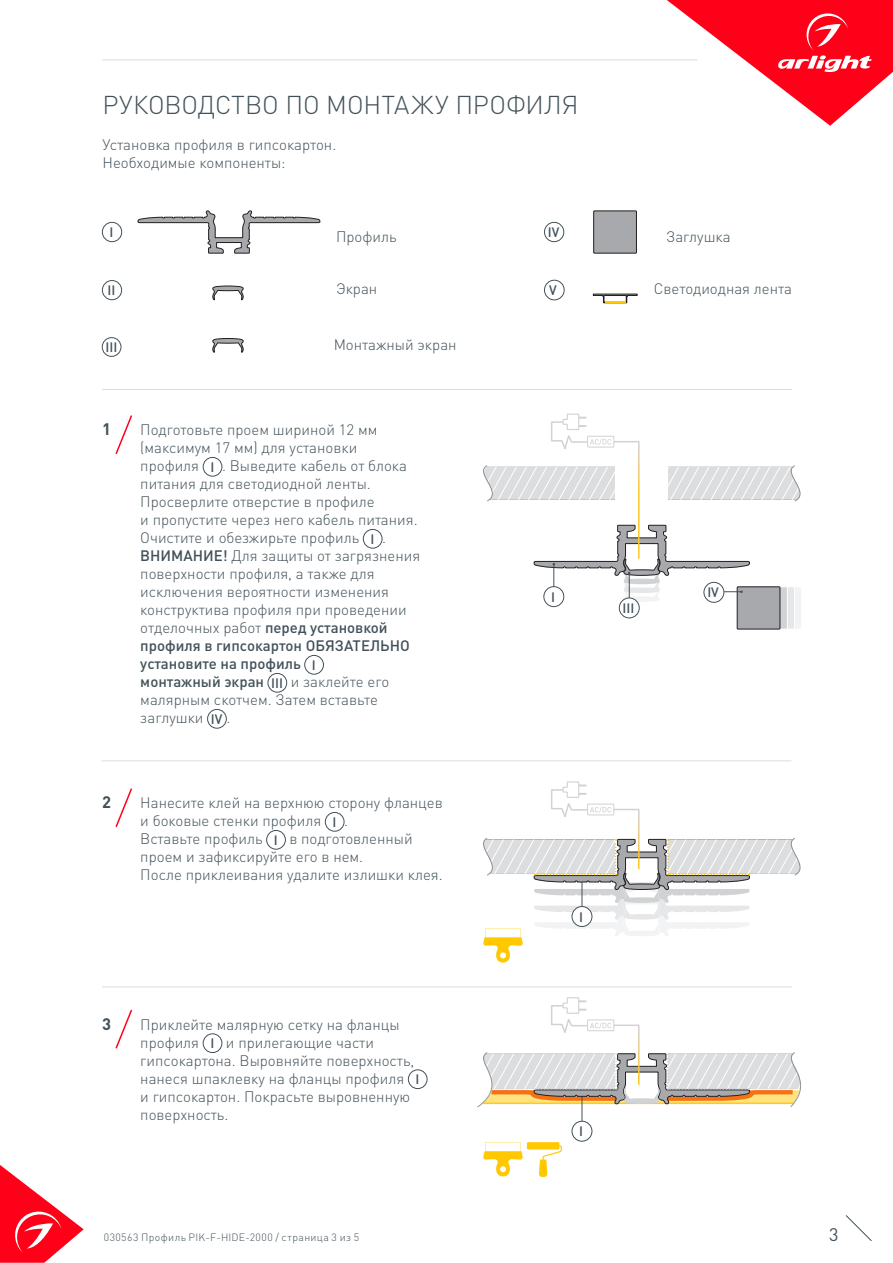
<style>
.page{position:relative;width:893px;height:1263px;background:#fff}
.page>*{position:absolute;margin:0;border:0;box-sizing:border-box;transform-origin:0 0}
.t1{font:300 25.5px "DIN Pro";letter-spacing:-.005em;color:#425159}
.t2{font:18px "DIN Pro";color:#425159}
.t3{font:700 16.5px "DIN Pro";color:#425159}
.t4{font:300 15px/18px "DIN Pro";color:#425159}
.t5{font:500 15px "DIN Pro";color:#425159}
.t6{font:500 13.5px "DIN Pro";color:#425159}
.t7{font:300 10.5px "DIN Pro";letter-spacing:.04em;color:#425159}
.s1{font-weight:500}
</style>
<div class="page">
<svg style="left:0;top:1165px;width:84px;height:98px"></svg>
<svg style="left:845px;top:1215px;width:27px;height:26px"></svg>
<svg style="left:667px;top:0;width:226px;height:126px"></svg>
<hr style="left:102px;top:60px;width:595px;height:1px;background:#dcdddf">
<div style="left:759px;top:587px;width:43px;height:42px;background:#f2f3f4"></div>
<div style="left:759px;top:586px;width:43px;height:43px;border:1px solid #fff"></div>
<div style="left:752px;top:587px;width:42px;height:42px;background:#e6e7e9"></div>
<div style="left:751px;top:586px;width:44px;height:43px;border:1px solid #fff"></div>
<svg style="left:745px;top:587px;width:42px;height:42px"></svg>
<div style="left:744px;top:586px;width:44px;height:43px;border:1px solid #fff"></div>
<svg style="left:138px;top:210px;width:182px;height:43px"></svg>
<svg style="left:212px;top:286px;width:32px;height:15px"></svg>
<svg style="left:212px;top:338px;width:32px;height:15px"></svg>
<hr style="left:102px;top:389px;width:690px;height:1px;background:#dcdddf">
<div style="left:102px;top:222px;width:20px;height:20px;border:1px solid #425159;border-radius:50%"></div>
<div style="left:102px;top:280px;width:20px;height:20px;border:1px solid #425159;border-radius:50%"></div>
<div style="left:544px;top:280px;width:20px;height:20px;border:1px solid #425159;border-radius:50%"></div>
<div style="left:544px;top:222px;width:20px;height:20px;border:1px solid #425159;border-radius:50%"></div>
<hr style="left:102px;top:760px;width:689px;height:1px;background:#dcdddf">
<hr style="left:102px;top:986px;width:690px;height:1px;background:#dcdddf">
<div style="left:203px;top:457px;width:19px;height:19px;border:1px solid #425159;border-radius:50%"></div>
<div style="left:363px;top:529px;width:19px;height:19px;border:1px solid #425159;border-radius:50%"></div>
<div style="left:305px;top:655px;width:19px;height:19px;border:1px solid #425159;border-radius:50%"></div>
<div style="left:268px;top:673px;width:19px;height:19px;border:1px solid #425159;border-radius:50%"></div>
<div style="left:207px;top:709px;width:20px;height:19px;border:1px solid #425159;border-radius:50%"></div>
<div style="left:203px;top:1034px;width:19px;height:19px;border:1px solid #425159;border-radius:50%"></div>
<div style="left:408px;top:1070px;width:19px;height:19px;border:1px solid #425159;border-radius:50%"></div>
<div style="left:325px;top:812px;width:19px;height:19px;border:1px solid #425159;border-radius:50%"></div>
<div style="left:266px;top:830px;width:20px;height:19px;border:1px solid #425159;border-radius:50%"></div>
<svg style="left:115px;top:415px;width:17px;height:39px"></svg>
<svg style="left:115px;top:788px;width:17px;height:39px"></svg>
<svg style="left:115px;top:1009px;width:18px;height:40px"></svg>
<svg style="left:544px;top:587px;width:20px;height:20px"></svg>
<div style="left:544px;top:586px;width:20px;height:21px;border:1px solid #425159;border-radius:50%"></div>
<svg style="left:483px;top:1142px;width:79px;height:35px"></svg>
<div style="left:572px;top:1121px;width:20px;height:20px;border:1px solid #425159;border-radius:50%"></div>
<div style="left:619px;top:598px;width:20px;height:20px;border:1px solid #425159;border-radius:50%"></div>
<svg style="left:593px;top:294px;width:44px;height:9px"></svg>
<div style="left:594px;top:211px;width:42px;height:42px;background:#a8a9ad"></div>
<div style="left:593px;top:211px;width:44px;height:42px;border:1px solid #231f20"></div>
<div style="left:737px;top:587px;width:43px;height:42px;background:#a8a9ad"></div>
<div style="left:737px;top:587px;width:43px;height:42px;border:1px solid #231f20"></div>
<svg style="left:483px;top:413px;width:319px;height:189px"></svg>
<svg style="left:483px;top:781px;width:318px;height:181px"></svg>
<svg style="left:477px;top:997px;width:325px;height:124px"></svg>
<div style="left:102px;top:337px;width:19px;height:20px;border:1px solid #425159;border-radius:50%"></div>
<p class="t1" style="left:103px;top:87px;width:477px">РУКОВОДСТВО ПО МОНТАЖУ ПРОФИЛЯ</p>
<p class="t4" style="left:103px;top:134px;width:235px">Установка профиля в гипсокартон.</p>
<p class="t4" style="left:103px;top:152px;width:185px">Необходимые компоненты:</p>
<p class="t6" style="left:110px;top:223px;width:5px">I</p>
<p class="t4" style="left:336px;top:227px;width:62px">Профиль</p>
<p class="t6" style="left:548px;top:223px;width:13px">IV</p>
<p class="t4" style="left:336px;top:279px;width:43px">Экран</p>
<p class="t6" style="left:108px;top:281px;width:9px">II</p>
<p class="t6" style="left:549px;top:281px;width:9px">V</p>
<p class="t6" style="left:105px;top:338px;width:13px">III</p>
<p class="t4" style="left:334px;top:335px;width:124px">Монтажный экран</p>
<p class="t3" style="left:102px;top:418px;width:10px">1</p>
<p class="t4" style="left:140px;top:420px;width:239px">Подготовьте проем шириной 12 мм (максимум 17 мм) для установки профиля</p>
<p class="t4" style="left:140px;top:456px;width:279px;text-indent:82px">. Выведите кабель от блока питания для светодиодной ленты.<br>Просверлите отверстие в профиле<br>и пропустите через него кабель питания.<br>Очистите и обезжирьте профиль</p>
<p class="t6" style="left:210px;top:458px;width:5px">I</p>
<p class="t6" style="left:370px;top:530px;width:5px">I</p>
<p class="t4" style="left:140px;top:528px;width:281px;text-indent:242px">.<br><span class="s1">ВНИМАНИЕ!</span> Для защиты от загрязнения поверхности профиля, а также для исключения вероятности изменения конструктива профиля при проведении отделочных работ <span class="s1">перед установкой профиля в гипсокартон ОБЯЗАТЕЛЬНО установите на профиль</span></p>
<p class="t6" style="left:312px;top:656px;width:5px">I</p>
<p class="t5" style="left:140px;top:672px;width:125px">монтажный экран</p>
<p class="t6" style="left:271px;top:674px;width:13px">III</p>
<p class="t4" style="left:140px;top:672px;width:250px;text-indent:150px">и заклейте его малярным скотчем. Затем вставьте заглушки</p>
<p class="t6" style="left:211px;top:710px;width:13px">IV</p>
<p class="t4" style="left:227px;top:708px;width:5px">.</p>
<p class="t3" style="left:102px;top:791px;width:10px">2</p>
<p class="t4" style="left:140px;top:793px;width:304px">Нанесите клей на верхнюю сторону фланцев и боковые стенки профиля</p>
<p class="t6" style="left:332px;top:813px;width:5px">I</p>
<p class="t4" style="left:344px;top:811px;width:5px">.</p>
<p class="t4" style="left:140px;top:829px;width:124px">Вставьте профиль</p>
<p class="t6" style="left:274px;top:831px;width:5px">I</p>
<p class="t4" style="left:140px;top:829px;width:304px;text-indent:149px">в подготовленный проем и зафиксируйте его в нем.<br>После приклеивания удалите излишки клея.</p>
<p class="t3" style="left:102px;top:1012px;width:10px">3</p>
<p class="t4" style="left:140px;top:1015px;width:261px">Приклейте малярную сетку на фланцы профиля</p>
<p class="t6" style="left:210px;top:1034px;width:5px">I</p>
<p class="t4" style="left:140px;top:1033px;width:276px;text-indent:86px">и прилегающие части гипсокартона. Выровняйте поверхность, нанеся шпаклевку на фланцы профиля</p>
<p class="t6" style="left:416px;top:1070px;width:5px">I</p>
<p class="t4" style="left:140px;top:1087px;width:271px">и гипсокартон. Покрасьте выровненную поверхность.</p>
<p class="t6" style="left:551px;top:588px;width:5px">I</p>
<p class="t6" style="left:579px;top:908px;width:5px">I</p>
<p class="t6" style="left:579px;top:1122px;width:5px">I</p>
<p class="t4" style="left:666px;top:227px;width:66px">Заглушка</p>
<p class="t4" style="left:654px;top:279px;width:140px">Светодиодная лента</p>
<p class="t6" style="left:622px;top:599px;width:13px">III</p>
<p class="t6" style="left:707px;top:583px;width:13px">IV</p>
<p class="t7" style="left:104px;top:1230px;width:257px">030563 Профиль PIK-F-HIDE-2000 / страница 3 из 5</p>
<p class="t2" style="left:829px;top:1222px;width:11px">3</p>
</div>
